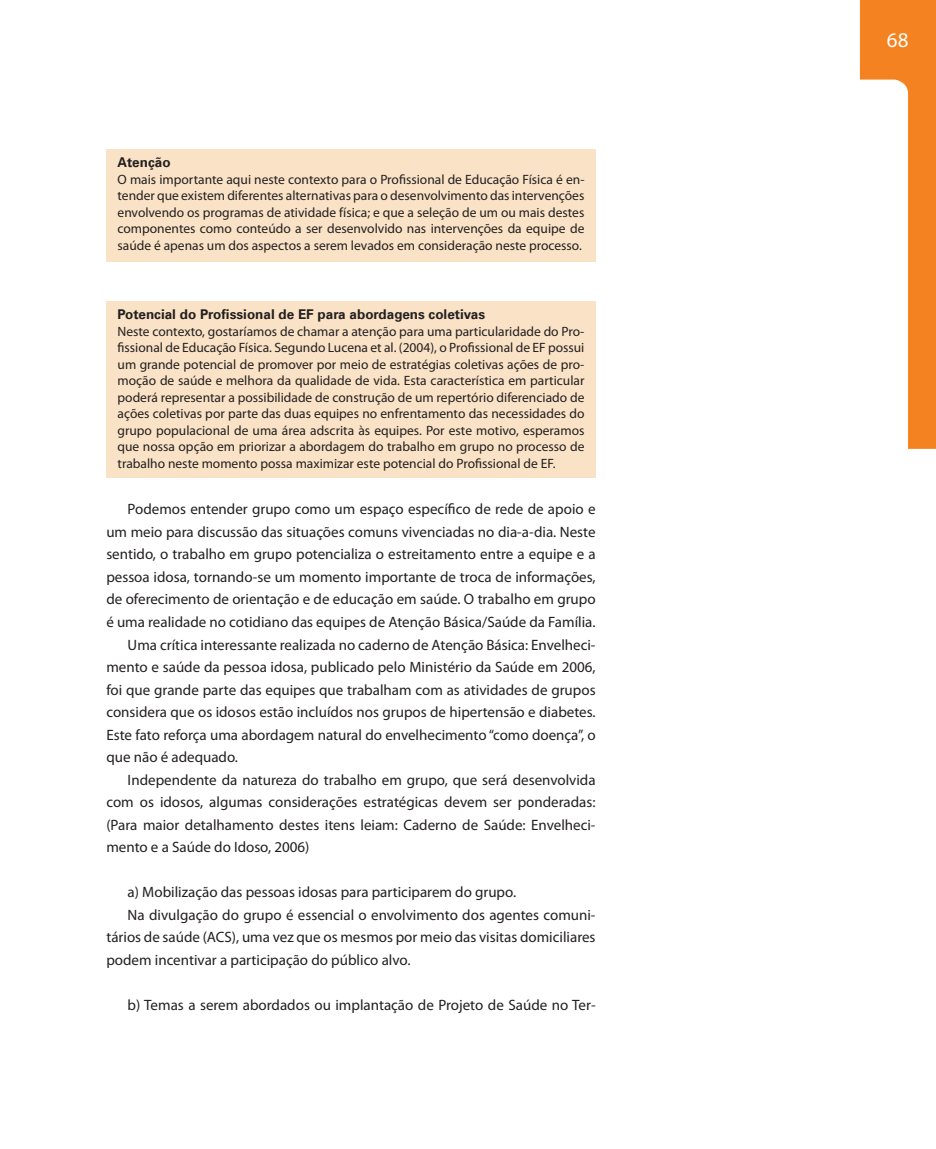
<style>
.page{position:relative;width:936px;height:1149px;background:#fff}
.page>*{position:absolute;margin:0;border:0;box-sizing:border-box;transform-origin:0 0}
.t1{font:21px "Myriad Pro";color:#fff}
.t2{font:15px "Myriad Pro";color:#231f20}
.t3{font:13.5px/16.5px "Myriad Pro";color:#231f20;text-align:justify}
.t4{font:700 13.5px "Univers LT";color:#231f20}
</style>
<div class="page">
<svg style="left:860px;top:0;width:75px;height:448px"></svg>
<div style="left:106px;top:149px;width:489px;height:112px;background:#f9e2c5"></div>
<div style="left:106px;top:301px;width:489px;height:176px;background:#f9e2c5"></div>
<p class="t4" style="left:117px;top:155px;width:54px">Atenção</p>
<p class="t3" style="left:117px;top:171px;width:468px">O mais importante aqui neste contexto para o Profissional de Educação Física é en&shy;tender que existem diferentes alternativas para o desenvolvimento das intervenções envolvendo os programas de atividade física; e que a seleção de um ou mais destes componentes como conteúdo a ser desenvolvido nas intervenções da equipe de saúde é apenas um dos aspectos a serem levados em consideração neste processo.</p>
<p class="t4" style="left:117px;top:306px;width:369px">Potencial do Profissional de EF para abordagens coletivas</p>
<p class="t3" style="left:117px;top:323px;width:468px">Neste contexto, gostaríamos de chamar a atenção para uma particularidade do Pro&shy;fissional de Educação Física. Segundo Lucena et al. (2004), o Profissional de EF possui um grande potencial de promover por meio de estratégias coletivas ações de pro&shy;moção de saúde e melhora da qualidade de vida. Esta característica em particular poderá representar a possibilidade de construção de um repertório diferenciado de ações coletivas por parte das duas equipes no enfrentamento das necessidades do grupo populacional de uma área adscrita às equipes. Por este motivo, esperamos que nossa opção em priorizar a abordagem do trabalho em grupo no processo de trabalho neste momento possa maximizar este potencial do Profissional de EF.</p>
<p class="t2" style="left:128px;top:500px;width:469px">Podemos entender grupo como um espaço específico de rede de apoio e</p>
<p class="t2" style="left:106px;top:522px;width:490px">um meio para discussão das situações comuns vivenciadas no dia-a-dia. Neste</p>
<p class="t2" style="left:106px;top:545px;width:490px">sentido, o trabalho em grupo potencializa o estreitamento entre a equipe e a</p>
<p class="t2" style="left:106px;top:567px;width:490px">pessoa idosa, tornando-se um momento importante de troca de informações,</p>
<p class="t2" style="left:106px;top:590px;width:491px">de oferecimento de orientação e de educação em saúde. O trabalho em grupo</p>
<p class="t2" style="left:106px;top:612px;width:490px">é uma realidade no cotidiano das equipes de Atenção Básica/Saúde da Família.</p>
<p class="t2" style="left:128px;top:635px;width:469px">Uma crítica interessante realizada no caderno de Atenção Básica: Envelheci-</p>
<p class="t2" style="left:106px;top:657px;width:490px">mento e saúde da pessoa idosa, publicado pelo Ministério da Saúde em 2006,</p>
<p class="t2" style="left:106px;top:680px;width:490px">foi que grande parte das equipes que trabalham com as atividades de grupos</p>
<p class="t2" style="left:106px;top:702px;width:491px">considera que os idosos estão incluídos nos grupos de hipertensão e diabetes.</p>
<p class="t2" style="left:106px;top:725px;width:491px">Este fato reforça uma abordagem natural do envelhecimento “como doença”, o</p>
<p class="t2" style="left:106px;top:747px;width:133px">que não é adequado.</p>
<p class="t2" style="left:128px;top:770px;width:469px">Independente da natureza do trabalho em grupo, que será desenvolvida</p>
<p class="t2" style="left:106px;top:792px;width:490px">com os idosos, algumas considerações estratégicas devem ser ponderadas:</p>
<p class="t2" style="left:106px;top:815px;width:490px">(Para maior detalhamento destes itens leiam: Caderno de Saúde: Envelheci-</p>
<p class="t2" style="left:106px;top:837px;width:205px">mento e a Saúde do Idoso, 2006)</p>
<p class="t2" style="left:128px;top:882px;width:390px">a) Mobilização das pessoas idosas para participarem do grupo.</p>
<p class="t2" style="left:128px;top:905px;width:469px">Na divulgação do grupo é essencial o envolvimento dos agentes comuni-</p>
<p class="t2" style="left:106px;top:927px;width:490px">tários de saúde (ACS), uma vez que os mesmos por meio das visitas domiciliares</p>
<p class="t2" style="left:106px;top:950px;width:306px">podem incentivar a participação do público alvo.</p>
<p class="t2" style="left:128px;top:995px;width:469px">b) Temas a serem abordados ou implantação de Projeto de Saúde no Ter-</p>
<h1 class="t1" style="left:886px;top:27px;width:23px">68</h1>
</div>
